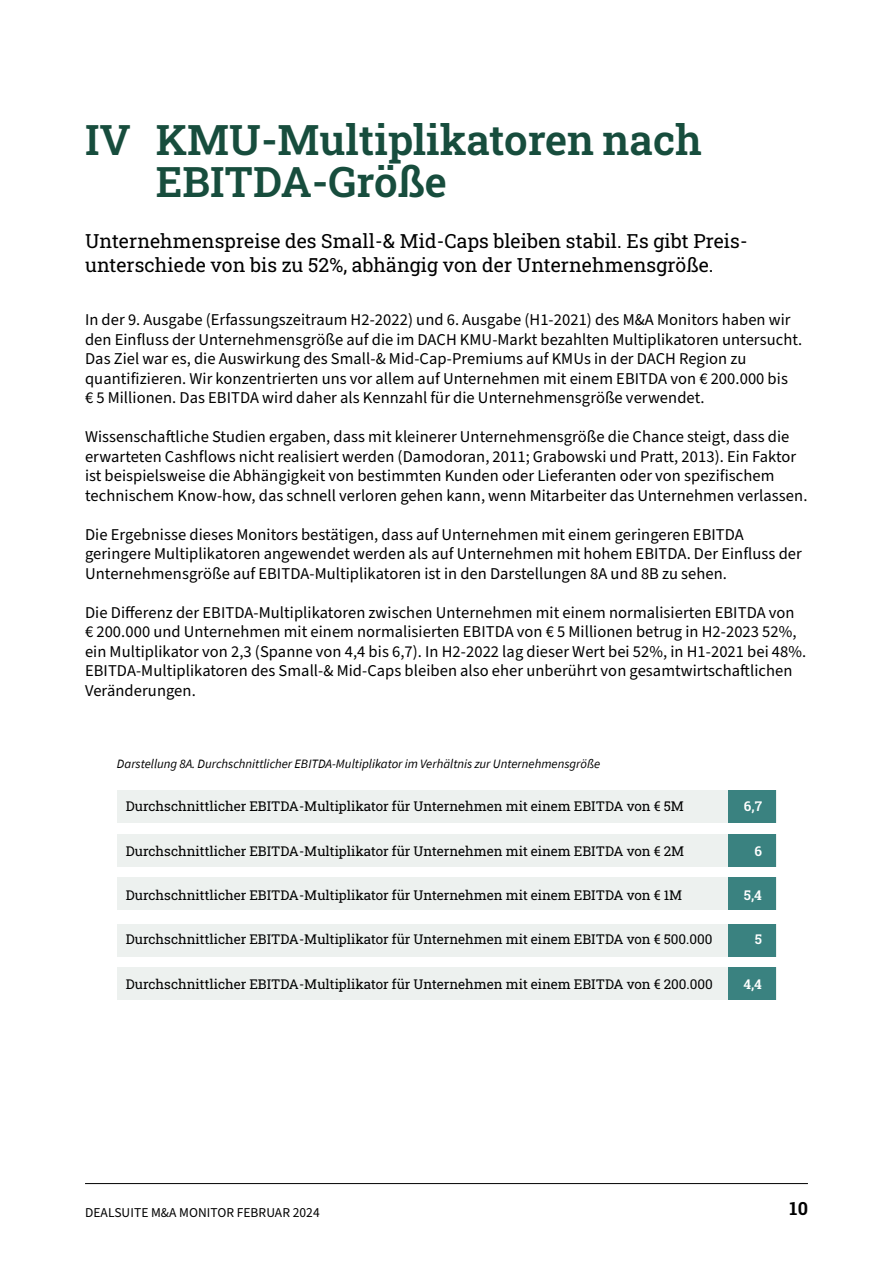
<style>
.page{position:relative;width:893px;height:1263px;background:#fff}
.page>*{position:absolute;margin:0;border:0;box-sizing:border-box;transform-origin:0 0}
.Kop_Helvetica{font:600 42px/42px "Roboto Slab";color:#174d3d}
.Brood{font:19.5px/24px "Roboto Slab";letter-spacing:.005em;color:#000}
.Brood-2{font:700 18px "Roboto Slab";color:#000}
.OB-Brood{font:16.5px/19.5px "Source Sans Pro";letter-spacing:.005em;color:#000}
.Kader{font:13.5px "Roboto Slab";color:#000}
.Brood-3{font:13.5px "Source Sans Pro";letter-spacing:.005em;color:#000}
.Kader-2{font:600 13.5px "Roboto Slab";color:#fff}
.OB_bijschrift{font:italic 12.75px "Source Sans Pro";color:#000}
</style>
<div class="page">
<div style="left:117px;top:790px;width:659px;height:33px;background:#edf1ef"></div>
<div style="left:728px;top:790px;width:48px;height:33px;background:#3a8280"></div>
<div style="left:117px;top:834px;width:659px;height:33px;background:#edf1ef"></div>
<div style="left:728px;top:834px;width:48px;height:33px;background:#3a8280"></div>
<div style="left:117px;top:876px;width:659px;height:33px;background:#edf1ef"></div>
<div style="left:728px;top:876px;width:48px;height:33px;background:#3a8280"></div>
<div style="left:117px;top:924px;width:659px;height:33px;background:#edf1ef"></div>
<div style="left:728px;top:924px;width:48px;height:33px;background:#3a8280"></div>
<div style="left:117px;top:967px;width:659px;height:33px;background:#edf1ef"></div>
<div style="left:728px;top:967px;width:48px;height:33px;background:#3a8280"></div>
<hr style="left:85px;top:1183px;width:723px;height:1px;background:#000">
<p class="Kop_Helvetica" style="left:156px;top:118px;width:548px;text-indent:-71px">IV KMU-Multiplikatoren nach<br>EBITDA-Größe</p>
<p class="Brood" style="left:85px;top:228px;width:661px">Unternehmenspreise des Small-&amp; Mid-Caps bleiben stabil. Es gibt Preis&shy;unterschiede von bis zu 52%, abhängig von der Unternehmensgröße.</p>
<p class="OB-Brood" style="left:85px;top:310px;width:719px">In der 9. Ausgabe (Erfassungszeitraum H2-2022) und 6. Ausgabe (H1-2021) des M&amp;A Monitors haben wir den Einfluss der Unternehmensgröße auf die im DACH KMU-Markt bezahlten Multiplikatoren untersucht.<br>Das Ziel war es, die Auswirkung des Small-&amp; Mid-Cap-Premiums auf KMUs in der DACH Region zu quantifizieren. Wir konzentrierten uns vor allem auf Unternehmen mit einem EBITDA von € 200.000 bis<br>€ 5 Millionen. Das EBITDA wird daher als Kennzahl für die Unternehmensgröße verwendet.</p>
<p class="OB-Brood" style="left:85px;top:427px;width:724px">Wissenschaftliche Studien ergaben, dass mit kleinerer Unternehmensgröße die Chance steigt, dass die erwarteten Cashflows nicht realisiert werden (Damodoran, 2011; Grabowski und Pratt, 2013). Ein Faktor ist beispielsweise die Abhängigkeit von bestimmten Kunden oder Lieferanten oder von spezifischem technischem Know-how, das schnell verloren gehen kann, wenn Mitarbeiter das Unternehmen verlassen.</p>
<p class="OB-Brood" style="left:85px;top:525px;width:660px">Die Ergebnisse dieses Monitors bestätigen, dass auf Unternehmen mit einem geringeren EBITDA</p>
<p class="OB-Brood" style="left:85px;top:544px;width:718px">geringere Multiplikatoren angewendet werden als auf Unternehmen mit hohem EBITDA. Der Einfluss der<br>Unternehmensgröße auf EBITDA-Multiplikatoren ist in den Darstellungen 8A und 8B zu sehen.</p>
<p class="OB-Brood" style="left:85px;top:603px;width:723px">Die Differenz der EBITDA-Multiplikatoren zwischen Unternehmen mit einem normalisierten EBITDA von € 200.000 und Unternehmen mit einem normalisierten EBITDA von € 5 Millionen betrug in H2-2023 52%, ein Multiplikator von 2,3 (Spanne von 4,4 bis 6,7). In H2-2022 lag dieser Wert bei 52%, in H1-2021 bei 48%.</p>
<p class="OB-Brood" style="left:85px;top:661px;width:709px">EBITDA-Multiplikatoren des Small-&amp; Mid-Caps bleiben also eher unberührt von gesamtwirtschaftlichen<br>Veränderungen.</p>
<p class="OB_bijschrift" style="left:117px;top:755px;width:485px">Darstellung 8A. Durchschnittlicher EBITDA-Multiplikator im Verhältnis zur Unternehmensgröße</p>
<p class="Kader" style="left:126px;top:797px;width:559px">Durchschnittlicher EBITDA-Multiplikator für Unternehmen mit einem EBITDA von € 5M</p>
<p class="Kader-2" style="left:744px;top:797px;width:20px">6,7</p>
<p class="Kader" style="left:126px;top:841px;width:560px">Durchschnittlicher EBITDA-Multiplikator für Unternehmen mit einem EBITDA von € 2M</p>
<p class="Kader-2" style="left:754px;top:841px;width:9px">6</p>
<p class="Kader" style="left:126px;top:886px;width:558px">Durchschnittlicher EBITDA-Multiplikator für Unternehmen mit einem EBITDA von € 1M</p>
<p class="Kader-2" style="left:744px;top:886px;width:20px">5,4</p>
<p class="Kader" style="left:126px;top:930px;width:588px">Durchschnittlicher EBITDA-Multiplikator für Unternehmen mit einem EBITDA von € 500.000</p>
<p class="Kader-2" style="left:755px;top:930px;width:9px">5</p>
<p class="Kader" style="left:126px;top:974px;width:588px">Durchschnittlicher EBITDA-Multiplikator für Unternehmen mit einem EBITDA von € 200.000</p>
<p class="Kader-2" style="left:743px;top:974px;width:20px">4,4</p>
<p class="Brood-3" style="left:85px;top:1203px;width:236px">DEALSUITE M&amp;A MONITOR FEBRUAR 2024</p>
<p class="Brood-2" style="left:790px;top:1196px;width:20px">10</p>
</div>
